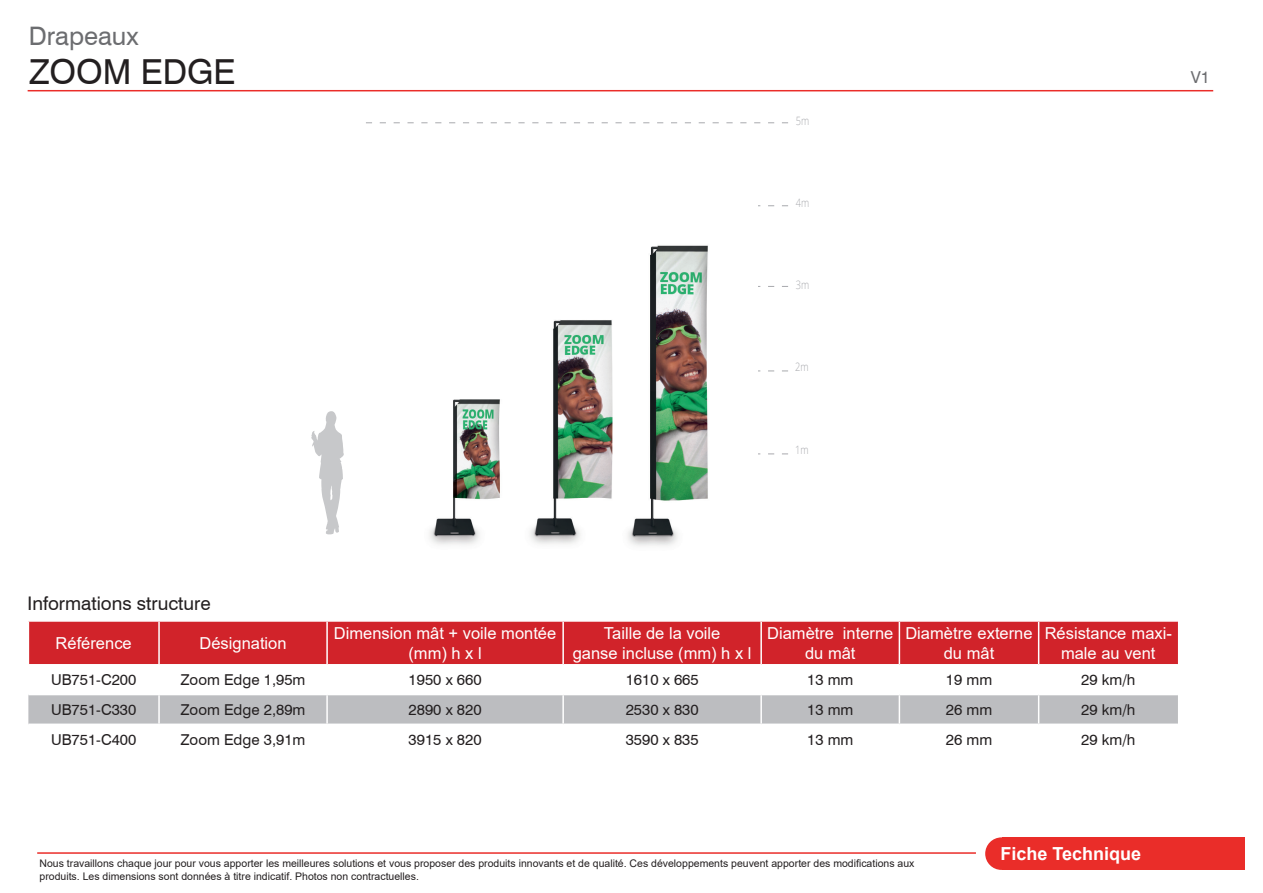
<style>
.page{position:relative;width:1263px;height:893px;background:#fff}
.page>*{position:absolute;margin:0;border:0;box-sizing:border-box;transform-origin:0 0}
.t1{font:34.5px "Swiss 721 BT";color:#231f20}
.t2{font:25.5px "Swiss 721 BT";color:#6c6d70}
.t3{font:18.75px "Swiss 721 BT";color:#231f20}
.t4{font:700 18px "Arial";color:#fff}
.t5{font:16.5px/19.8px "Arial";color:#fff;text-align:center}
.t6{font:16.5px "Swiss 721 BT";color:#6c6d70}
.t7{font:15px "Swiss 721 BT";color:#231f20}
.t8{font:300 11.55px "Open Sans";color:#a8a9ad;scale:.81 1}
.t9{font:10.5px/12.6px "Arial";color:#231f20}
</style>
<div class="page">
<hr style="left:28px;top:90px;width:1185px;height:1px;background:#ea2d29">
<div style="left:985px;top:837px;width:33px;height:33px;background:#ea2d29;border-radius:50%"></div>
<div style="left:1002px;top:837px;width:243px;height:33px;background:#ea2d29"></div>
<hr style="left:37px;top:852px;width:939px;height:2px;background:#ea2d29">
<svg style="left:758px;top:453px;width:30px;height:1px"></svg>
<svg style="left:758px;top:370px;width:30px;height:1px"></svg>
<svg style="left:758px;top:286px;width:30px;height:1px"></svg>
<svg style="left:758px;top:205px;width:30px;height:1px"></svg>
<svg style="left:366px;top:122px;width:422px;height:1px"></svg>
<img style="left:429px;top:245px;width:279px;height:301px">
<svg style="left:311px;top:411px;width:33px;height:123px"></svg>
<div style="left:29px;top:622px;width:1149px;height:42px;background:#d1232a"></div>
<hr style="left:158px;top:622px;width:2px;height:42px;background:#fff">
<hr style="left:326px;top:622px;width:2px;height:42px;background:#fff">
<hr style="left:562px;top:622px;width:2px;height:42px;background:#fff">
<hr style="left:760px;top:622px;width:2px;height:42px;background:#fff">
<hr style="left:899px;top:622px;width:1px;height:42px;background:#fff">
<hr style="left:1038px;top:622px;width:1px;height:42px;background:#fff">
<svg style="left:28px;top:695px;width:1150px;height:29px;background:#bebfc2"></svg>
<p class="t2" style="left:29px;top:21px;width:112px">Drapeaux</p>
<p class="t1" style="left:29px;top:50px;width:208px">ZOOM EDGE</p>
<p class="t8" style="left:796px;top:113px;width:18px">5m</p>
<p class="t8" style="left:796px;top:195px;width:18px">4m</p>
<p class="t8" style="left:796px;top:276px;width:18px">3m</p>
<p class="t8" style="left:795px;top:359px;width:18px">2m</p>
<p class="t8" style="left:795px;top:442px;width:18px">1m</p>
<p class="t6" style="left:1191px;top:67px;width:21px">V1</p>
<p class="t3" style="left:28px;top:591px;width:184px">Informations structure</p>
<p class="t5" style="left:56px;top:633px;width:78px">Référence</p>
<p class="t5" style="left:199px;top:633px;width:89px">Désignation</p>
<p class="t5" style="left:334px;top:623px;width:224px">Dimension mât + voile montée</p>
<p class="t5" style="left:408px;top:643px;width:75px">(mm) h x l</p>
<p class="t5" style="left:604px;top:623px;width:118px">Taille de la voile</p>
<p class="t5" style="left:573px;top:643px;width:180px">ganse incluse (mm) h x l</p>
<p class="t5" style="left:767px;top:623px;width:128px">Diamètre interne du mât</p>
<p class="t5" style="left:905px;top:623px;width:129px">Diamètre externe du mât</p>
<p class="t5" style="left:1045px;top:623px;width:129px">Résistance maxi&shy;male au vent</p>
<p class="t7" style="left:51px;top:671px;width:87px">UB751-C200</p>
<p class="t7" style="left:181px;top:671px;width:126px">Zoom Edge 1,95m</p>
<p class="t7" style="left:409px;top:671px;width:75px">1950 x 660</p>
<p class="t7" style="left:626px;top:671px;width:75px">1610 x 665</p>
<p class="t7" style="left:807px;top:671px;width:48px">13 mm</p>
<p class="t7" style="left:946px;top:671px;width:48px">19 mm</p>
<p class="t7" style="left:1081px;top:671px;width:56px">29 km/h</p>
<p class="t7" style="left:51px;top:701px;width:87px">UB751-C330</p>
<p class="t7" style="left:181px;top:701px;width:126px">Zoom Edge 2,89m</p>
<p class="t7" style="left:409px;top:701px;width:75px">2890 x 820</p>
<p class="t7" style="left:626px;top:701px;width:75px">2530 x 830</p>
<p class="t7" style="left:807px;top:701px;width:48px">13 mm</p>
<p class="t7" style="left:946px;top:701px;width:48px">26 mm</p>
<p class="t7" style="left:1081px;top:701px;width:56px">29 km/h</p>
<p class="t7" style="left:51px;top:730px;width:87px">UB751-C400</p>
<p class="t7" style="left:181px;top:730px;width:126px">Zoom Edge 3,91m</p>
<p class="t7" style="left:409px;top:730px;width:75px">3915 x 820</p>
<p class="t7" style="left:626px;top:730px;width:75px">3590 x 835</p>
<p class="t7" style="left:807px;top:730px;width:48px">13 mm</p>
<p class="t7" style="left:946px;top:730px;width:48px">26 mm</p>
<p class="t7" style="left:1081px;top:730px;width:56px">29 km/h</p>
<p class="t9" style="left:40px;top:857px;width:876px">Nous travaillons chaque jour pour vous apporter les meilleures solutions et vous proposer des produits innovants et de qualité. Ces développements peuvent apporter des modifications aux produits. Les dimensions sont données à titre indicatif. Photos non contractuelles.</p>
<p class="t4" style="left:1000px;top:841px;width:142px">Fiche Technique</p>
</div>
